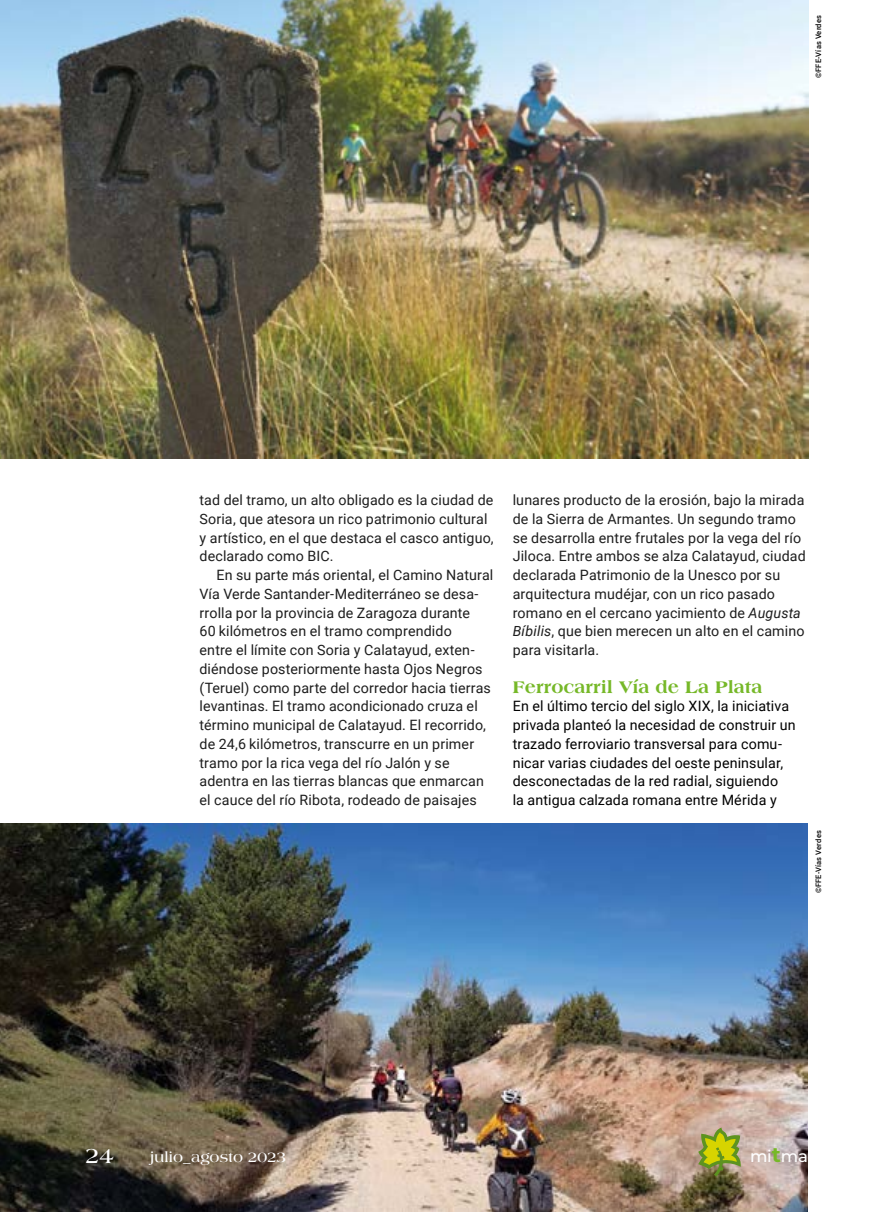
<style>
.page{position:relative;width:893px;height:1212px;background:#fff}
.page>*{position:absolute;margin:0;border:0;box-sizing:border-box;transform-origin:0 0}
.t1{font:700 22.5px "Americana Std";color:#fff}
.t2{font:800 18px "Americana Std";color:#76b828}
.t3{font:500 16.5px "Montserrat";color:#fff}
.t4{font:700 15px "Americana Std";letter-spacing:-.005em;color:#fff}
.t5{font:14.25px/18.8px "Roboto";letter-spacing:.01em;color:#1d1d1d}
.t6{font:14.25px/18.8px "Roboto";letter-spacing:.01em;color:#000}
.t7{font:500 7.5px "Roboto";letter-spacing:.025em;color:#000}
.s1{font-style:italic}
.s2{font-weight:700;font-size:21px;color:#76b828}
</style>
<div class="page">
<img style="left:0;top:824px;width:808px;height:388px">
<img style="left:0;top:0;width:808px;height:459px">
<svg style="left:698px;top:1127px;width:43px;height:49px;background:#a3a941"></svg>
<p class="t7" style="left:813px;top:78px;width:65px;rotate:-90deg">©FFE-Vías Verdes</p>
<p class="t5" style="left:200px;top:490px;width:296px">tad del tramo, un alto obligado es la ciudad de Soria, que atesora un rico patrimonio cultural y artístico, en el que destaca el casco antiguo, declarado como BIC.</p>
<p class="t5" style="left:200px;top:565px;width:295px;text-indent:17px">En su parte más oriental, el Camino Natural Vía Verde Santander-Mediterráneo se desa&shy;rrolla por la provincia de Zaragoza durante<br>60 kilómetros en el tramo comprendido<br>entre el límite con Soria y Calatayud, exten&shy;diéndose posteriormente hasta Ojos Negros (Teruel) como parte del corredor hacia tierras levantinas. El tramo acondicionado cruza el término municipal de Calatayud. El recorrido, de 24,6 kilómetros, transcurre en un primer tramo por la rica vega del río Jalón y se adentra en las tierras blancas que enmarcan el cauce del río Ribota, rodeado de paisajes</p>
<p class="t5" style="left:513px;top:490px;width:294px">lunares producto de la erosión, bajo la mirada de la Sierra de Armantes. Un segundo tramo se desarrolla entre frutales por la vega del río Jiloca. Entre ambos se alza Calatayud, ciudad declarada Patrimonio de la Unesco por su arquitectura mudéjar, con un rico pasado romano en el cercano yacimiento de <span class="s1">Augusta Bíbilis</span>, que bien merecen un alto en el camino para visitarla.</p>
<p class="t2" style="left:513px;top:676px;width:251px">Ferrocarril Vía de La Plata</p>
<p class="t6" style="left:513px;top:696px;width:284px">En el último tercio del siglo XIX, la iniciativa privada planteó la necesidad de construir un trazado ferroviario transversal para comu&shy;nicar varias ciudades del oeste peninsular, desconectadas de la red radial, siguiendo<br>la antigua calzada romana entre Mérida y</p>
<p class="t7" style="left:813px;top:893px;width:65px;rotate:-90deg">©FFE-Vías Verdes</p>
<h1 class="t1" style="left:85px;top:1143px;width:31px">24</h1>
<p class="t4" style="left:150px;top:1148px;width:138px">julio_agosto 2023</p>
<p class="t3" style="left:750px;top:1144px;width:59px">mi<span class="s2">t</span>ma</p>
</div>
